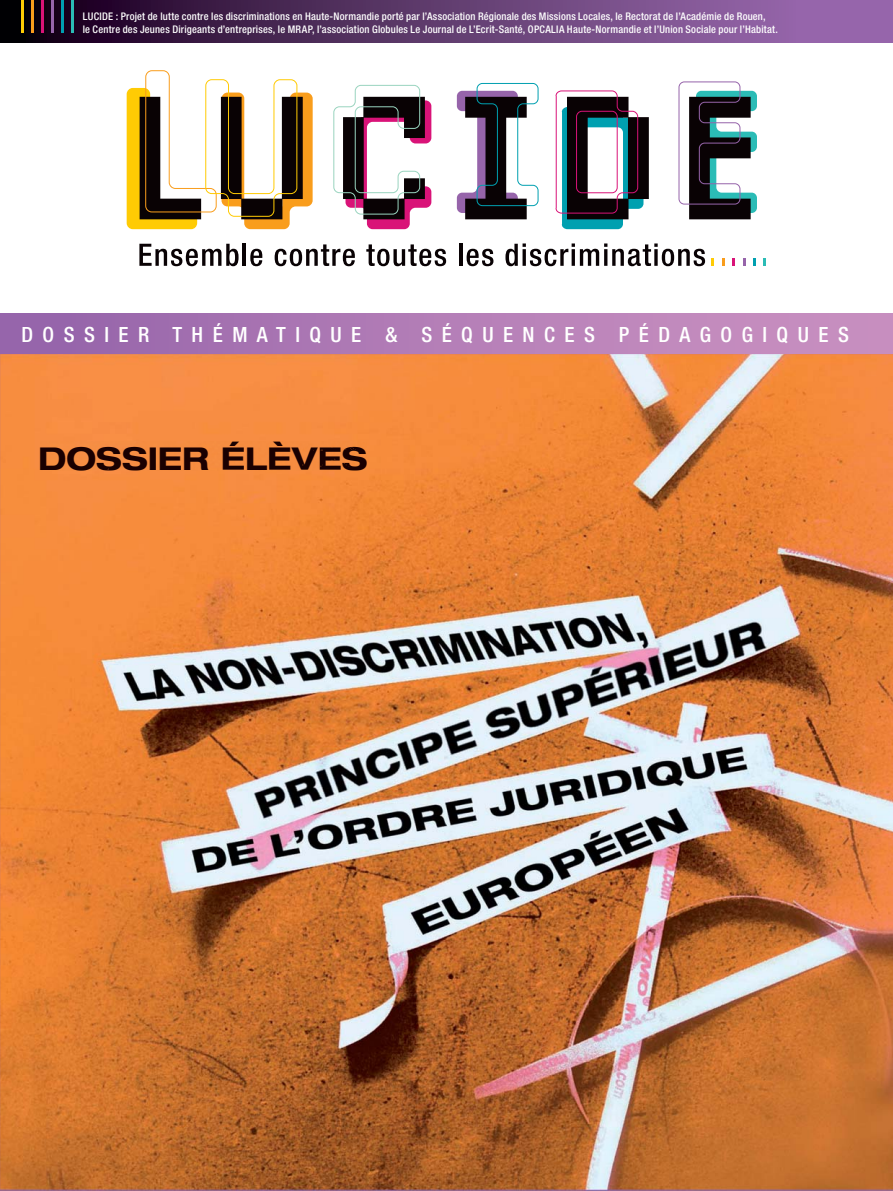
<style>
.page{position:relative;width:893px;height:1191px;background:#fff}
.page>*{position:absolute;margin:0;border:0;box-sizing:border-box;transform-origin:0 0}
.t1{font:700 expanded 31.5px "Helvetica Neue";color:#1a0001}
.t2{font:500 condensed 21px "Helvetica Neue";letter-spacing:.45em;color:#fff}
.t3{font:500 condensed 10.5px/12.6px "Helvetica Neue";letter-spacing:.02em;color:#fff}
.s1{color:#190001}
</style>
<div class="page">
<svg style="left:127px;top:70px;width:186px;height:159px"></svg>
<svg style="left:333px;top:85px;width:98px;height:144px"></svg>
<svg style="left:457px;top:83px;width:82px;height:136px"></svg>
<svg style="left:555px;top:90px;width:94px;height:139px"></svg>
<svg style="left:678px;top:81px;width:79px;height:138px"></svg>
<svg style="left:712px;top:258px;width:2px;height:8px"></svg>
<svg style="left:722px;top:258px;width:3px;height:8px"></svg>
<svg style="left:732px;top:258px;width:3px;height:8px"></svg>
<svg style="left:743px;top:258px;width:2px;height:8px"></svg>
<svg style="left:753px;top:258px;width:3px;height:8px"></svg>
<svg style="left:764px;top:258px;width:2px;height:8px"></svg>
<svg style="left:139px;top:244px;width:100px;height:22px"></svg>
<hr style="left:243px;top:244px;width:3px;height:22px;background:#090204">
<svg style="left:250px;top:249px;width:12px;height:17px"></svg>
<svg style="left:275px;top:244px;width:80px;height:22px"></svg>
<svg style="left:366px;top:244px;width:80px;height:22px"></svg>
<hr style="left:459px;top:244px;width:3px;height:22px;background:#090204">
<svg style="left:467px;top:249px;width:26px;height:17px"></svg>
<svg style="left:505px;top:243px;width:200px;height:23px"></svg>
<div style="left:0;top:313px;width:893px;height:43px;background:linear-gradient(to right,#9665aa,#cd94c2)"></div>
<img style="left:0;top:354px;width:893px;height:836px">
<div style="left:40px;top:441px;width:327px;height:29px;background:#f68d41"></div>
<svg style="left:0;top:0;width:893px;height:43px;background:#5e396b"></svg>
<hr style="left:21px;top:0;width:3px;height:33px;background:#ffcb04">
<hr style="left:31px;top:0;width:3px;height:33px;background:#f99d1c">
<hr style="left:41px;top:0;width:3px;height:33px;background:#d91378">
<hr style="left:51px;top:0;width:3px;height:33px;background:#9664aa">
<hr style="left:61px;top:0;width:3px;height:33px;background:#00a0b0">
<hr style="left:71px;top:0;width:3px;height:33px;background:#2bbcb6">
<p class="t3" style="left:83px;top:11px;width:697px">LUCIDE : Projet de lutte contre les discriminations en Haute-Normandie porté par l’Association Régionale des Missions Locales, le Rectorat de l’Académie de Rouen,<br>le Centre des Jeunes Dirigeants d’entreprises, le MRAP, l’association Globules Le Journal de L’Ecrit-Santé, OPCALIA Haute-Normandie et l’Union Sociale pour l’Habitat.</p>
<h2 class="t2" style="left:21px;top:327px;width:829px">DOSSIER THÉMATIQUE &amp; SÉQUENCES PÉDAGOGIQUES</h2>
<h1 class="t1" style="left:38px;top:447px;width:331px">DOSSIER <span class="s1">É</span>L<span class="s1">ÈVES</span></h1>
</div>
